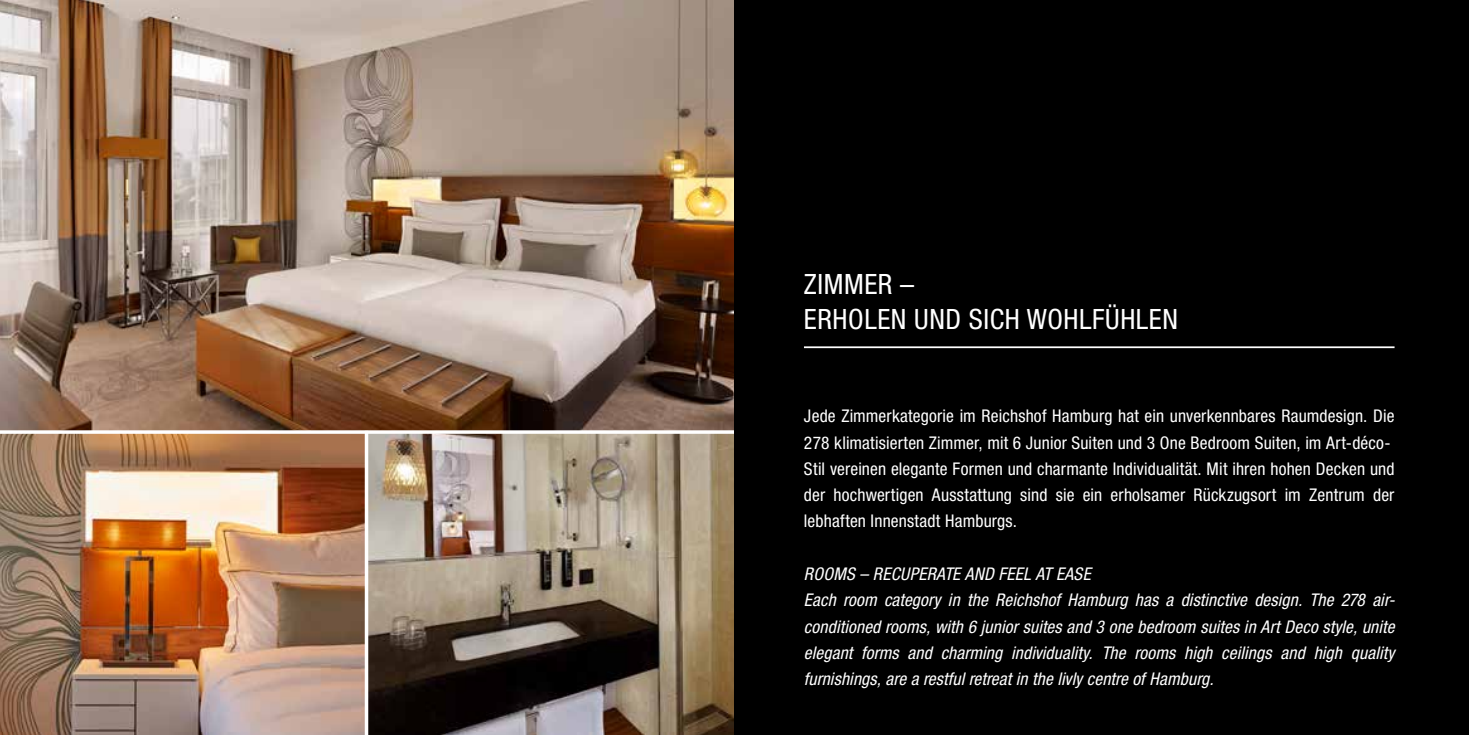
<style>
.page{position:relative;width:1469px;height:735px;background:#fff}
.page>*{position:absolute;margin:0;border:0;box-sizing:border-box;transform-origin:0 0}
.t1{font:condensed 28px/35px "Helvetica Neue";letter-spacing:.02em;color:#fff}
.t2{font:condensed 17.5px/26.2px "Helvetica Neue";letter-spacing:.01em;color:#fff}
.t3{font:italic condensed 17.5px/26.2px "Helvetica Neue";letter-spacing:.01em;color:#fff}
</style>
<div class="page">
<img style="left:0;top:0;width:734px;height:430px">
<img style="left:0;top:433px;width:734px;height:301px">
<hr style="left:365px;top:430px;width:3px;height:304px;background:#fff">
<div style="left:734px;top:0;width:734px;height:734px;background:#000"></div>
<hr style="left:804px;top:346px;width:590px;height:2px;background:#fff">
<h1 class="t1" style="left:804px;top:266px;width:375px">ZIMMER –<br>ERHOLEN UND SICH WOHLFÜHLEN</h1>
<p class="t2" style="left:804px;top:402px;width:592px">Jede Zimmerkategorie im Reichshof Hamburg hat ein unverkennbares Raumdesign. Die 278 klimatisierten Zimmer, mit 6 Junior Suiten und 3 One Bedroom Suiten, im Art-déco-Stil vereinen elegante Formen und charmante Individualität. Mit ihren hohen Decken und der hochwertigen Ausstattung sind sie ein erholsamer Rückzugsort im Zentrum der lebhaften Innenstadt Hamburgs.</p>
<p class="t3" style="left:804px;top:560px;width:592px">ROOMS – RECUPERATE AND FEEL AT EASE<br>Each room category in the Reichshof Hamburg has a distinctive design. The 278 air&shy;conditioned rooms, with 6 junior suites and 3 one bedroom suites in Art Deco style, unite elegant forms and charming individuality. The rooms high ceilings and high quality furnishings, are a restful retreat in the livly centre of Hamburg.</p>
</div>
